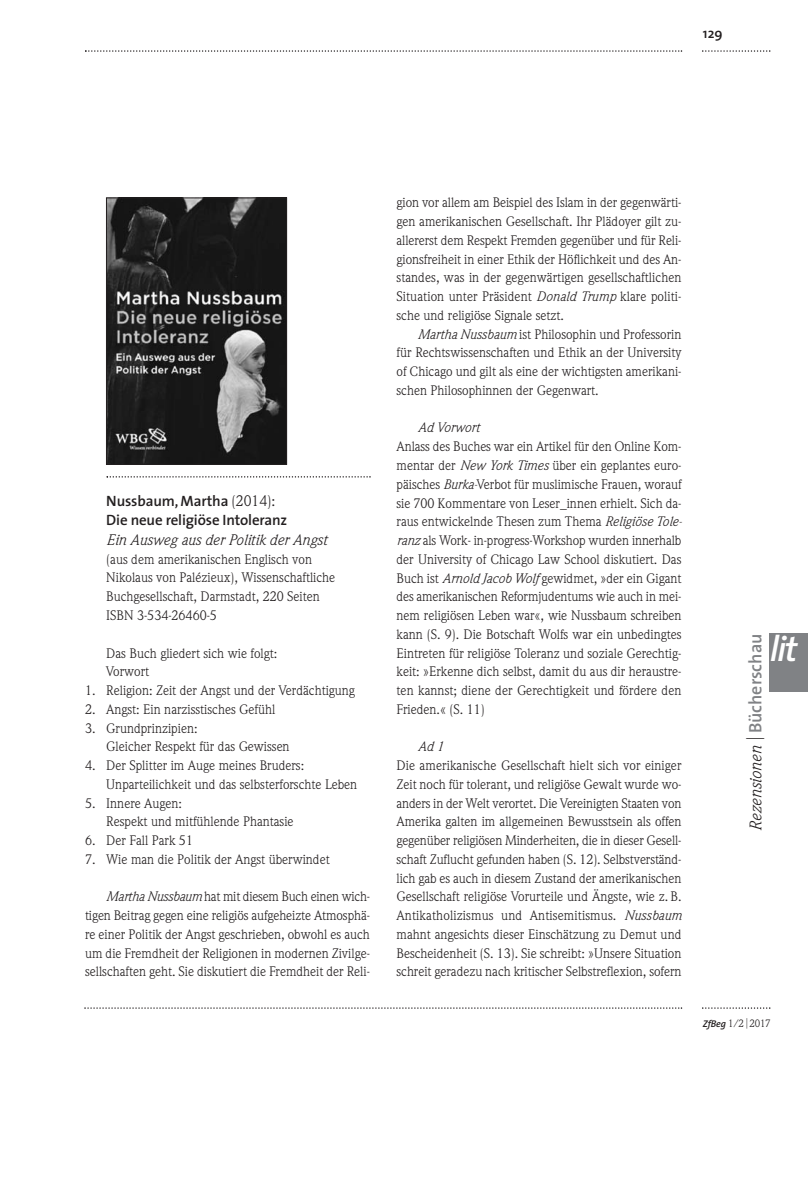
<style>
.page{position:relative;width:808px;height:1191px;background:#fff}
.page>*{position:absolute;margin:0;border:0;box-sizing:border-box;transform-origin:0 0}
.t1{font:italic 600 36px "The Sans";color:#fff}
.t2{font:italic 16.5px "Weidemann";color:#231f20}
.t3{font:600 15px/19.5px "The Sans";letter-spacing:-.01em;color:#231f20}
.t4{font:italic 15px "Weidemann";color:#231f20}
.t5{font:600 14.1px "The Sans";color:#231f20}
.t6{font:13.5px/18.8px "Weidemann";color:#231f20}
.t7{font:italic 13.5px "Weidemann";color:#231f20}
.t8{font:10.5px "Weidemann";color:#231f20}
.s1{font-family:"Weidemann";font-weight:400}
.s2{font-style:italic}
.s3{font-family:"The Sans";font-weight:200;font-style:normal;font-size:18px}
.s4{font-family:"The Sans";font-weight:600;font-style:normal;font-size:18px;color:#808285}
.s5{font-family:"The Sans";font-weight:600;font-style:italic;font-size:9.75px}
.s6{font-family:"The Sans";font-weight:200}
</style>
<div class="page">
<svg style="left:85px;top:50px;width:597px;height:2px"></svg>
<svg style="left:84px;top:1007px;width:598px;height:1px"></svg>
<svg style="left:702px;top:1007px;width:68px;height:1px"></svg>
<svg style="left:702px;top:50px;width:68px;height:2px"></svg>
<div style="left:770px;top:634px;width:38px;height:58px;background:#808285"></div>
<img style="left:108px;top:200px;width:177px;height:262px">
<div style="left:106px;top:198px;width:181px;height:266px;border:1px solid #231f20"></div>
<svg style="left:107px;top:476px;width:264px;height:1px"></svg>
<p class="t5" style="left:703px;top:22px;width:22px">129</p>
<p class="t3" style="left:106px;top:491px;width:183px">Nussbaum, Martha <span class="s1">(2014):<br></span>Die neue religiöse Intoleranz</p>
<p class="t4" style="left:106px;top:531px;width:222px">Ein Ausweg aus der Politik der Angst</p>
<p class="t6" style="left:106px;top:549px;width:230px">(aus dem amerikanischen Englisch von Nikolaus von Palézieux), Wissenschaftliche Buchgesellschaft, Darmstadt, 220 Seiten ISBN 3-534-26460-5</p>
<p class="t6" style="left:106px;top:643px;width:172px">Das Buch gliedert sich wie folgt:<br>Vorwort</p>
<p class="t6" style="left:85px;top:681px;width:271px">1. Religion: Zeit der Angst und der Verdächtigung</p>
<p class="t6" style="left:85px;top:699px;width:192px">2. Angst: Ein narzisstisches Gefühl</p>
<p class="t6" style="left:106px;top:718px;width:185px;text-indent:-21px">3. Grundprinzipien:<br>Gleicher Respekt für das Gewissen</p>
<p class="t6" style="left:106px;top:756px;width:252px;text-indent:-21px">4. Der Splitter im Auge meines Bruders:<br>Unparteilichkeit und das selbsterforschte Leben</p>
<p class="t6" style="left:106px;top:793px;width:189px;text-indent:-21px">5. Innere Augen:<br>Respekt und mitfühlende Phantasie</p>
<p class="t6" style="left:85px;top:831px;width:109px">6. Der Fall Park 51</p>
<p class="t6" style="left:85px;top:849px;width:246px">7. Wie man die Politik der Angst überwindet</p>
<p class="t6" style="left:85px;top:887px;width:286px;text-align:justify;text-indent:21px"><span class="s2">Martha Nussbaum</span> hat mit diesem Buch einen wich&shy;tigen Beitrag gegen eine religiös aufgeheizte Atmosphä&shy;re einer Politik der Angst geschrieben, obwohl es auch um die Fremdheit der Religionen in modernen Zivilge&shy;sellschaften geht. Sie diskutiert die Fremdheit der Reli-</p>
<p class="t6" style="left:396px;top:193px;width:286px;text-align:justify">gion vor allem am Beispiel des Islam in der gegenwärti&shy;gen amerikanischen Gesellschaft. Ihr Plädoyer gilt zu&shy;allererst dem Respekt Fremden gegenüber und für Reli&shy;gionsfreiheit in einer Ethik der Höflichkeit und des An&shy;standes, was in der gegenwärtigen gesellschaftlichen Situation unter Präsident <span class="s2">Donald Trump</span> klare politi&shy;sche und religiöse Signale setzt.</p>
<p class="t6" style="left:396px;top:324px;width:286px;text-align:justify;text-indent:21px"><span class="s2">Martha Nussbaum</span> ist Philosophin und Professorin für Rechtswissenschaften und Ethik an der University of Chicago und gilt als eine der wichtigsten amerikani&shy;schen Philosophinnen der Gegenwart.</p>
<p class="t7" style="left:418px;top:420px;width:63px">Ad Vorwort</p>
<p class="t6" style="left:396px;top:437px;width:287px;text-align:justify">Anlass des Buches war ein Artikel für den Online Kom&shy;mentar der <span class="s2">New York Times</span> über ein geplantes euro&shy;päisches <span class="s2">Burka-</span>Verbot für muslimische Frauen, worauf sie 700 Kommentare von Leser_innen erhielt. Sich da&shy;raus entwickelnde Thesen zum Thema <span class="s2">Religiöse Tole&shy;ranz</span> als Work- in-progress-Workshop wurden innerhalb der University of Chicago Law School diskutiert. Das Buch ist <span class="s2">Arnold Jacob Wolf</span> gewidmet, »der ein Gigant des amerikanischen Reformjudentums wie auch in mei&shy;nem religiösen Leben war«, wie Nussbaum schreiben kann (S. 9). Die Botschaft Wolfs war ein unbedingtes Eintreten für religiöse Toleranz und soziale Gerechtig&shy;keit: »Erkenne dich selbst, damit du aus dir heraustre&shy;ten kannst; diene der Gerechtigkeit und fördere den Frieden.« (S. 11)</p>
<p class="t7" style="left:418px;top:738px;width:27px">Ad 1</p>
<p class="t6" style="left:396px;top:756px;width:286px;text-align:justify">Die amerikanische Gesellschaft hielt sich vor einiger Zeit noch für tolerant, und religiöse Gewalt wurde wo&shy;anders in der Welt verortet. Die Vereinigten Staaten von Amerika galten im allgemeinen Bewusstsein als offen gegenüber religiösen Minderheiten, die in dieser Gesell&shy;schaft Zuflucht gefunden haben (S. 12). Selbstverständ&shy;lich gab es auch in diesem Zustand der amerikanischen Gesellschaft religiöse Vorurteile und Ängste, wie z. B.<br>Antikatholizismus und Antisemitismus. <span class="s2">Nussbaum </span>mahnt angesichts dieser Einschätzung zu Demut und Bescheidenheit (S. 13). Sie schreibt: »Unsere Situation schreit geradezu nach kritischer Selbstreflexion, sofern</p>
<p class="t2" style="left:746px;top:830px;width:198px;rotate:-90deg">Rezensionen <span class="s3">|</span> <span class="s4">Bücherschau</span></p>
<h1 class="t1" style="left:770px;top:618px;width:30px">lit</h1>
<p class="t8" style="left:703px;top:1017px;width:69px"><span class="s5">ZfBeg</span> 1/2<span class="s6">|</span>2017</p>
</div>
